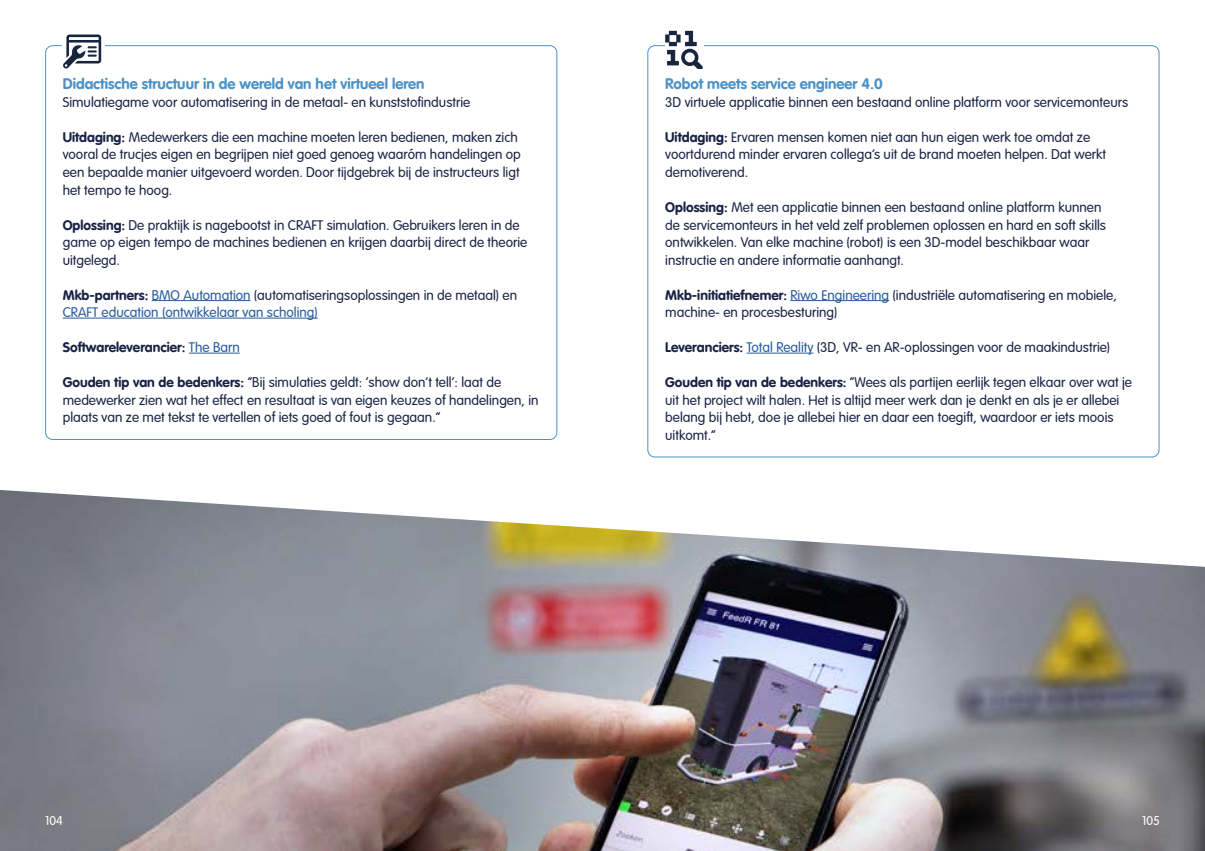
<style>
.page{position:relative;width:1205px;height:851px;background:#fff}
.page>*{position:absolute;margin:0;border:0;box-sizing:border-box;transform-origin:0 0}
.t1{font:700 15px "VAG Rounded Std";color:#4a92c9}
.t2{font:300 13.75px/17.5px "VAG Rounded Std";color:#182244}
.t3{font:300 13.75px/17.5px "VAG Rounded Std";color:#275b9b}
.t4{font:700 13.75px "VAG Rounded Std";color:#182244}
.t5{font:300 12.5px "VAG Rounded Std";color:#fff}
.s1{font-weight:700}
.s2{font-weight:700;color:#182244}
.s3{color:#182244}
.s4{font-weight:300;color:#275b9b}
.s5{color:#275b9b}
</style>
<div class="page">
<hr style="left:152px;top:300px;width:99px;height:1px;background:#275b9b">
<hr style="left:63px;top:318px;width:255px;height:1px;background:#275b9b">
<hr style="left:189px;top:353px;width:51px;height:1px;background:#275b9b">
<img style="left:0;top:490px;width:1205px;height:360px">
<svg style="left:63px;top:35px;width:38px;height:34px"></svg>
<hr style="left:790px;top:300px;width:99px;height:1px;background:#275b9b">
<hr style="left:746px;top:353px;width:67px;height:1px;background:#275b9b">
<svg style="left:665px;top:31px;width:38px;height:37px"></svg>
<p class="t1" style="left:63px;top:75px;width:363px">Didactische structuur in de wereld van het virtueel leren</p>
<p class="t2" style="left:63px;top:94px;width:409px">Simulatiegame voor automatisering in de metaal- en kunststofindustrie</p>
<p class="t2" style="left:63px;top:129px;width:460px"><span class="s1">Uitdaging:</span> Medewerkers die een machine moeten leren bedienen, maken zich vooral de trucjes eigen en begrijpen niet goed genoeg waaróm handelingen op een bepaalde manier uitgevoerd worden. Door tijdgebrek bij de instructeurs ligt het tempo te hoog.</p>
<p class="t2" style="left:63px;top:216px;width:466px"><span class="s1">Oplossing:</span> De praktijk is nagebootst in CRAFT simulation. Gebruikers leren in de game op eigen tempo de machines bedienen en krijgen daarbij direct de theorie uitgelegd.</p>
<p class="t3" style="left:63px;top:286px;width:456px"><span class="s2">Mkb-partners:</span> BMO Automation <span class="s3">(automatiseringsoplossingen in de metaal) en<br></span>CRAFT education (ontwikkelaar van scholing)</p>
<p class="t4" style="left:63px;top:339px;width:179px">Softwareleverancier: <span class="s4">The Barn</span></p>
<p class="t2" style="left:63px;top:374px;width:477px"><span class="s1">Gouden tip van de bedenkers:</span> “Bij simulaties geldt: ‘show don’t tell’: laat de medewerker zien wat het effect en resultaat is van eigen keuzes of handelingen, in plaats van ze met tekst te vertellen of iets goed of fout is gegaan.”</p>
<p class="t1" style="left:665px;top:75px;width:219px">Robot meets service engineer 4.0</p>
<p class="t2" style="left:665px;top:94px;width:464px">3D virtuele applicatie binnen een bestaand online platform voor servicemonteurs</p>
<p class="t2" style="left:665px;top:129px;width:442px"><span class="s1">Uitdaging:</span> Ervaren mensen komen niet aan hun eigen werk toe omdat ze voortdurend minder ervaren collega’s uit de brand moeten helpen. Dat werkt demotiverend.</p>
<p class="t2" style="left:665px;top:199px;width:442px"><span class="s1">Oplossing:</span> Met een applicatie binnen een bestaand online platform kunnen de servicemonteurs in het veld zelf problemen oplossen en hard en soft skills ontwikkelen. Van elke machine (robot) is een 3D-model beschikbaar waar instructie en andere informatie aanhangt.</p>
<p class="t2" style="left:665px;top:286px;width:453px"><span class="s1">Mkb-initiatiefnemer:</span> <span class="s5">Riwo Engineering</span> (industriële automatisering en mobiele, machine- en procesbesturing)</p>
<p class="t2" style="left:665px;top:339px;width:446px"><span class="s1">Leveranciers:</span> <span class="s5">Total Reality</span> (3D, VR- en AR-oplossingen voor de maakindustrie)</p>
<p class="t2" style="left:665px;top:374px;width:468px"><span class="s1">Gouden tip van de bedenkers:</span> “Wees als partijen eerlijk tegen elkaar over wat je uit het project wilt halen. Het is altijd meer werk dan je denkt en als je er allebei belang bij hebt, doe je allebei hier en daar een toegift, waardoor er iets moois uitkomt.”</p>
<p class="t5" style="left:45px;top:813px;width:19px">104</p>
<p class="t5" style="left:1142px;top:813px;width:19px">105</p>
</div>
